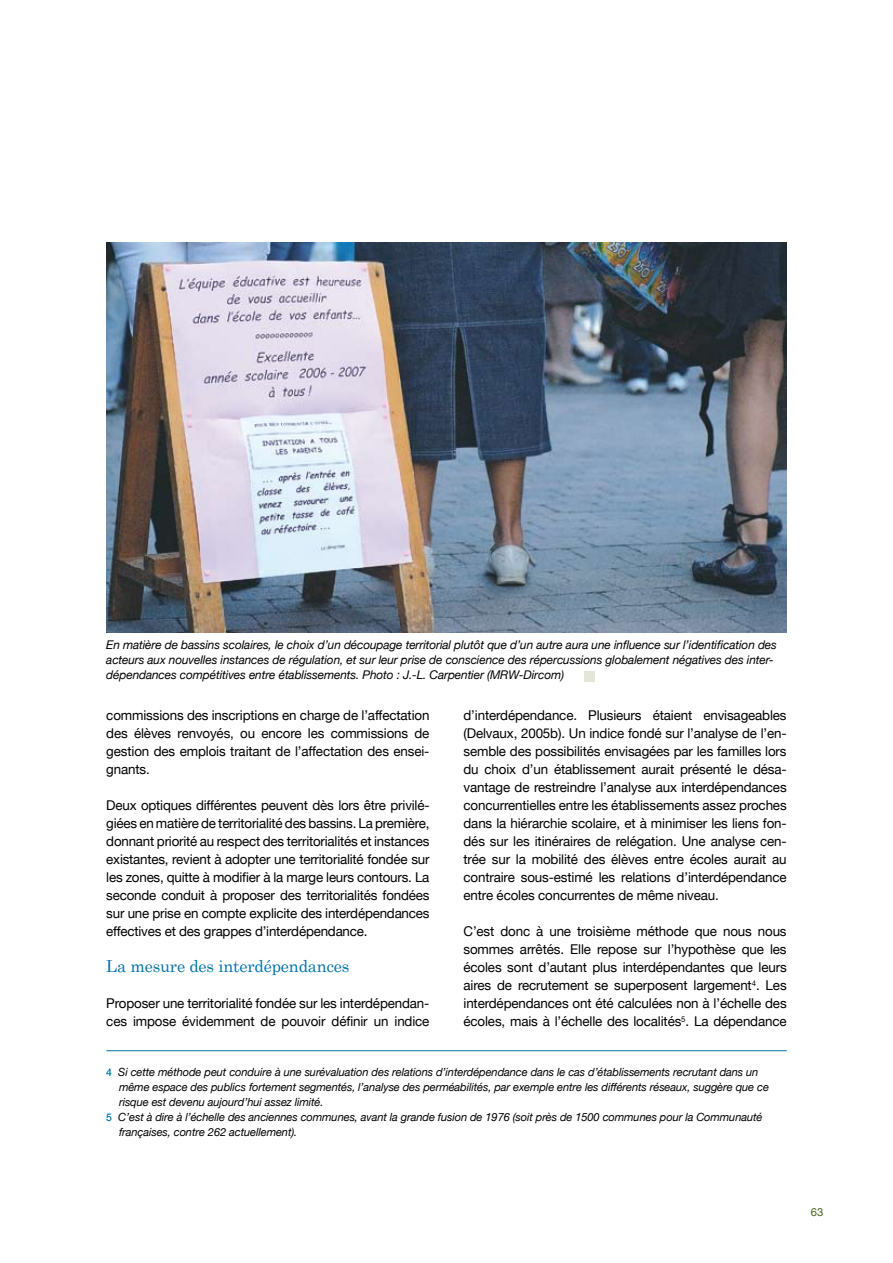
<style>
.page{position:relative;width:893px;height:1263px;background:#fff}
.page>*{position:absolute;margin:0;border:0;box-sizing:border-box;transform-origin:0 0}
.t1{font:16.5px "Century Schoolbook";letter-spacing:-.01em;color:#0073aa}
.t2{font:13.5px/18px "Helvetica Neue LT";letter-spacing:-.01em;color:#000;text-align:justify}
.t3{font:italic 12px/15px "Helvetica Neue LT";letter-spacing:-.01em;color:#000}
.t4{font:italic 11.25px "Helvetica Neue LT";letter-spacing:-.01em;color:#000}
.t5{font:11.25px "Helvetica Neue LT";color:#4d6422}
.s1{font-weight:500;font-style:normal;font-size:10.5px;color:#0073aa}
</style>
<div class="page">
<img style="left:106px;top:242px;width:681px;height:391px">
<div style="left:584px;top:671px;width:11px;height:10px;background:#e4e6d9"></div>
<hr style="left:106px;top:1050px;width:681px;height:1px;background:#0073aa">
<p class="t3" style="left:106px;top:637px;width:672px">En matière de bassins scolaires, le choix d’un découpage territorial plutôt que d’un autre aura une influence sur l’identification des acteurs aux nouvelles instances de régulation, et sur leur prise de conscience des répercussions globalement négatives des inter&shy;dépendances compétitives entre établissements. Photo : J.-L. Carpentier (MRW-Dircom)</p>
<p class="t2" style="left:106px;top:706px;width:325px">commissions des inscriptions en charge de l’affectation des élèves renvoyés, ou encore les commissions de gestion des emplois traitant de l’affectation des ensei&shy;gnants.</p>
<p class="t2" style="left:106px;top:796px;width:325px">Deux optiques différentes peuvent dès lors être privilé&shy;giées en matière de territorialité des bassins. La première, donnant priorité au respect des territorialités et instances existantes, revient à adopter une territorialité fondée sur les zones, quitte à modifier à la marge leurs contours. La seconde conduit à proposer des territorialités fondées sur une prise en compte explicite des interdépendances effectives et des grappes d’interdépendance.</p>
<p class="t1" style="left:106px;top:952px;width:245px">La mesure des interdépendances</p>
<p class="t2" style="left:106px;top:994px;width:325px">Proposer une territorialité fondée sur les interdépendan&shy;ces impose évidemment de pouvoir définir un indice</p>
<p class="t2" style="left:463px;top:706px;width:325px">d’interdépendance. Plusieurs étaient envisageables (Delvaux, 2005b). Un indice fondé sur l’analyse de l’en&shy;semble des possibilités envisagées par les familles lors du choix d’un établissement aurait présenté le désa&shy;vantage de restreindre l’analyse aux interdépendances concurrentielles entre les établissements assez proches dans la hiérarchie scolaire, et à minimiser les liens fon&shy;dés sur les itinéraires de relégation. Une analyse cen&shy;trée sur la mobilité des élèves entre écoles aurait au contraire sous-estimé les relations d’interdépendance entre écoles concurrentes de même niveau.</p>
<p class="t2" style="left:463px;top:922px;width:325px">C’est donc à une troisième méthode que nous nous sommes arrêtés. Elle repose sur l’hypothèse que les écoles sont d’autant plus interdépendantes que leurs aires de recrutement se superposent largement<sup>4</sup>. Les interdépendances ont été calculées non à l’échelle des écoles, mais à l’échelle des localités<sup>5</sup>. La dépendance</p>
<p class="t4" style="left:106px;top:1065px;width:654px"><span class="s1">4</span> Si cette méthode peut conduire à une surévaluation des relations d’interdépendance dans le cas d’établissements recrutant dans un</p>
<p class="t4" style="left:119px;top:1080px;width:651px">même espace des publics fortement segmentés, l’analyse des perméabilités, par exemple entre les différents réseaux, suggère que ce</p>
<p class="t4" style="left:119px;top:1095px;width:206px">risque est devenu aujourd’hui assez limité.</p>
<p class="t4" style="left:106px;top:1110px;width:658px"><span class="s1">5</span> C’est à dire à l’échelle des anciennes communes, avant la grande fusion de 1976 (soit près de 1500 communes pour la Communauté</p>
<p class="t4" style="left:119px;top:1125px;width:180px">françaises, contre 262 actuellement).</p>
<p class="t5" style="left:811px;top:1205px;width:14px">63</p>
</div>
